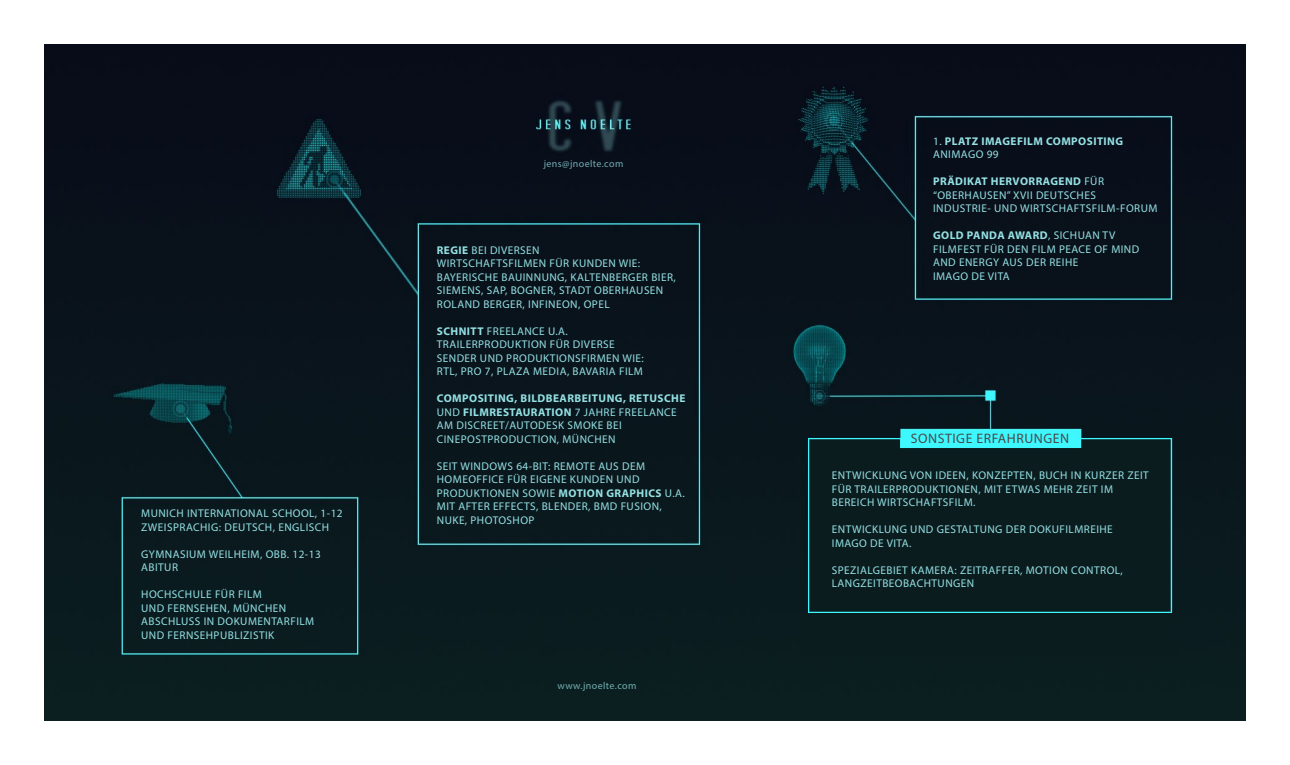
<style>
.page{position:relative;width:1290px;height:765px;background:#fff}
.page>*{position:absolute;margin:0;border:0;box-sizing:border-box;transform-origin:0 0}
.t1{font:13.75px "Myriad Pro";letter-spacing:.04em;color:#4a4a4a}
.t2{font:11.25px/13.5px "Myriad Pro";letter-spacing:.04em;color:#94e1e4}
.t3{font:700 11.25px/13.5px "Myriad Pro";letter-spacing:.04em;color:#94e1e4}
.t4{font:10px "Myriad Pro";letter-spacing:.04em;color:#71aeb2}
.s1{font-weight:700}
.s2{font-weight:400}
</style>
<div class="page">
<img style="left:45px;top:45px;width:1200px;height:675px">
<div style="left:801px;top:439px;width:377px;height:218px;background:#0b1c1f"></div>
<div style="left:808px;top:438px;width:363px;height:174px;background:#0b1c1f"></div>
<p class="t2" style="left:141px;top:507px;width:203px">MUNICH INTERNATIONAL SCHOOL, 1-12<br>ZWEISPRACHIG: DEUTSCH, ENGLISCH</p>
<p class="t2" style="left:141px;top:547px;width:181px">GYMNASIUM WEILHEIM, OBB. 12-13<br>ABITUR</p>
<p class="t2" style="left:141px;top:588px;width:175px">HOCHSCHULE FÜR FILM<br>UND FERNSEHEN, MÜNCHEN<br>ABSCHLUSS IN DOKUMENTARFILM<br>UND FERNSEHPUBLIZISTIK</p>
<p class="t4" style="left:544px;top:158px;width:81px">jens@jnoelte.com</p>
<p class="t2" style="left:437px;top:243px;width:240px"><span class="s1">REGIE</span> BEI DIVERSEN<br>WIRTSCHAFTSFILMEN FÜR KUNDEN WIE:<br>BAYERISCHE BAUINNUNG, KALTENBERGER BIER, SIEMENS, SAP, BOGNER, STADT OBERHAUSEN ROLAND BERGER, INFINEON, OPEL</p>
<p class="t2" style="left:437px;top:324px;width:209px"><span class="s1">SCHNITT</span> FREELANCE U.A.<br>TRAILERPRODUKTION FÜR DIVERSE<br>SENDER UND PRODUKTIONSFIRMEN WIE:<br>RTL, PRO 7, PLAZA MEDIA, BAVARIA FILM</p>
<p class="t2" style="left:437px;top:391px;width:250px"><span class="s1">COMPOSITING, BILDBEARBEITUNG, RETUSCHE </span>UND <span class="s1">FILMRESTAURATION</span> 7 JAHRE FREELANCE AM DISCREET/AUTODESK SMOKE BEI CINEPOSTPRODUCTION, MÜNCHEN</p>
<p class="t2" style="left:437px;top:459px;width:249px">SEIT WINDOWS 64-BIT: REMOTE AUS DEM HOMEOFFICE FÜR EIGENE KUNDEN UND PRODUKTIONEN SOWIE <span class="s1">MOTION GRAPHICS</span> U.A.<br>MIT AFTER EFFECTS, BLENDER, BMD FUSION, NUKE, PHOTOSHOP</p>
<p class="t4" style="left:557px;top:680px;width:80px">www.jnoelte.com</p>
<p class="t3" style="left:933px;top:134px;width:192px"><span class="s2">1.</span> PLATZ IMAGEFILM COMPOSITING<br><span class="s2">ANIMAGO 99</span></p>
<p class="t2" style="left:933px;top:175px;width:226px"><span class="s1">PRÄDIKAT HERVORRAGEND</span> FÜR “OBERHAUSEN” XVII DEUTSCHES<br>INDUSTRIE- UND WIRTSCHAFTSFILM-FORUM</p>
<p class="t2" style="left:933px;top:229px;width:208px"><span class="s1">GOLD PANDA AWARD</span>, SICHUAN TV<br>FILMFEST FÜR DEN FILM PEACE OF MIND<br>AND ENERGY AUS DER REIHE<br>IMAGO DE VITA</p>
<p class="t1" style="left:911px;top:430px;width:160px">SONSTIGE ERFAHRUNGEN</p>
<p class="t2" style="left:832px;top:468px;width:319px">ENTWICKLUNG VON IDEEN, KONZEPTEN, BUCH IN KURZER ZEIT<br>FÜR TRAILERPRODUKTIONEN, MIT ETWAS MEHR ZEIT IM<br>BEREICH WIRTSCHAFTSFILM.</p>
<p class="t2" style="left:832px;top:522px;width:282px">ENTWICKLUNG UND GESTALTUNG DER DOKUFILMREIHE<br>IMAGO DE VITA.</p>
<p class="t2" style="left:832px;top:563px;width:293px">SPEZIALGEBIET KAMERA: ZEITRAFFER, MOTION CONTROL,<br>LANGZEITBEOBACHTUNGEN</p>
</div>
